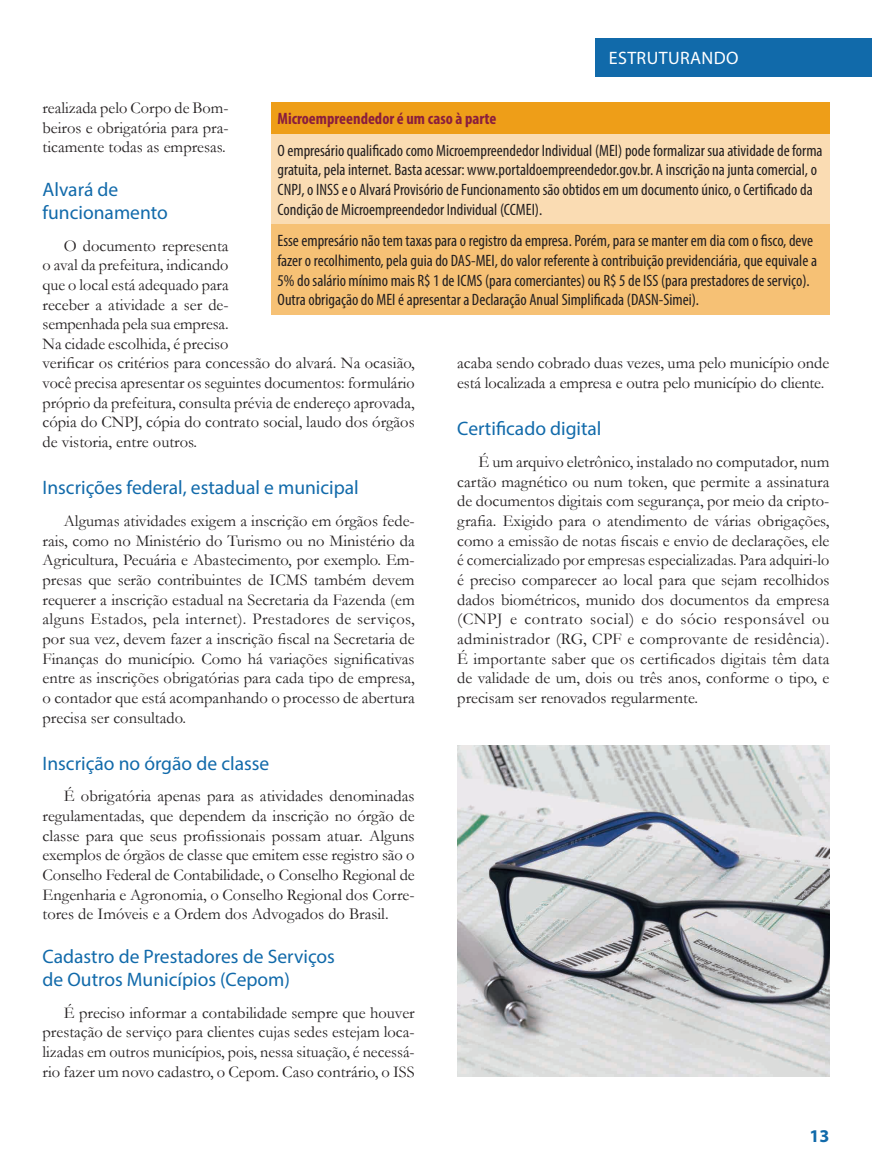
<style>
.page{position:relative;width:872px;height:1170px;background:#fff}
.page>*{position:absolute;margin:0;border:0;box-sizing:border-box;transform-origin:0 0}
.t1{font:19.5px/22.5px "Myriad Pro";color:#116aaa}
.t2{font:18px "Myriad Pro";letter-spacing:.02em;color:#fff}
.t3{font:700 18px "Myriad Pro";color:#116aaa}
.t4{font:16.5px/19.6px "Garamond";color:#231f20;text-align:justify}
.t5{font:condensed 16.5px/19.6px "Myriad Pro";color:#231f20}
.t6{font:700 condensed 16.5px "Myriad Pro";color:#8a1e3d}
</style>
<div class="page">
<div style="left:595px;top:38px;width:277px;height:39px;background:#116aaa"></div>
<img style="left:457px;top:745px;width:372px;height:331px">
<div style="left:271px;top:102px;width:558px;height:32px;background:#ee9e18"></div>
<div style="left:271px;top:134px;width:558px;height:90px;background:#fadcb3"></div>
<div style="left:271px;top:224px;width:558px;height:91px;background:#f6c175"></div>
<p class="t2" style="left:609px;top:47px;width:131px">ESTRUTURANDO</p>
<p class="t4" style="left:43px;top:97px;width:188px">realizada pelo Corpo de Bom&shy;beiros e obrigatória para pra&shy;ticamente todas as empresas.</p>
<p class="t1" style="left:43px;top:178px;width:127px">Alvará de funcionamento</p>
<p class="t4" style="left:43px;top:235px;width:374px;text-align:left;text-indent:21px">O documento representa<br>o aval da prefeitura, indicando<br>que o local está adequado para<br>receber a atividade a ser de-<br>sempenhada pela sua empresa.<br>Na cidade escolhida, é preciso<br>verificar os critérios para concessão do alvará. Na ocasião, você precisa apresentar os seguintes documentos: formulário próprio da prefeitura, consulta prévia de endereço aprovada, cópia do CNPJ, cópia do contrato social, laudo dos órgãos de vistoria, entre outros.</p>
<p class="t1" style="left:43px;top:476px;width:318px">Inscrições federal, estadual e municipal</p>
<p class="t4" style="left:43px;top:510px;width:374px;text-indent:21px">Algumas atividades exigem a inscrição em órgãos fede&shy;rais, como no Ministério do Turismo ou no Ministério da Agricultura, Pecuária e Abastecimento, por exemplo. Em&shy;presas que serão contribuintes de ICMS também devem requerer a inscrição estadual na Secretaria da Fazenda (em alguns Estados, pela internet). Prestadores de serviços, por sua vez, devem fazer a inscrição fiscal na Secretaria de Finanças do município. Como há variações significativas entre as inscrições obrigatórias para cada tipo de empresa, o contador que está acompanhando o processo de abertura precisa ser consultado.</p>
<p class="t1" style="left:43px;top:751px;width:228px">Inscrição no órgão de classe</p>
<p class="t4" style="left:43px;top:785px;width:374px;text-indent:21px">É obrigatória apenas para as atividades denominadas regulamentadas, que dependem da inscrição no órgão de classe para que seus profissionais possam atuar. Alguns exemplos de órgãos de classe que emitem esse registro são o Conselho Federal de Contabilidade, o Conselho Regional de Engenharia e Agronomia, o Conselho Regional dos Corre&shy;tores de Imóveis e a Ordem dos Advogados do Brasil.</p>
<p class="t1" style="left:43px;top:944px;width:294px">Cadastro de Prestadores de Serviços de Outros Municípios (Cepom)</p>
<p class="t4" style="left:43px;top:1002px;width:374px;text-indent:21px">É preciso informar a contabilidade sempre que houver prestação de serviço para clientes cujas sedes estejam loca&shy;lizadas em outros municípios, pois, nessa situação, é necessá&shy;rio fazer um novo cadastro, o Cepom. Caso contrário, o ISS</p>
<p class="t6" style="left:277px;top:108px;width:220px">Microempreendedor é um caso à parte</p>
<p class="t5" style="left:277px;top:140px;width:546px">O empresário qualificado como Microempreendedor Individual (MEI) pode formalizar sua atividade de forma gratuita, pela internet. Basta acessar: www.portaldoempreendedor.gov.br. A inscrição na junta comercial, o CNPJ, o INSS e o Alvará Provisório de Funcionamento são obtidos em um documento único, o Certificado da Condição de Microempreendedor Individual (CCMEI).</p>
<p class="t5" style="left:277px;top:231px;width:541px">Esse empresário não tem taxas para o registro da empresa. Porém, para se manter em dia com o fisco, deve fazer o recolhimento, pela guia do DAS-MEI, do valor referente à contribuição previdenciária, que equivale a 5% do salário mínimo mais R$ 1 de ICMS (para comerciantes) ou R$ 5 de ISS (para prestadores de serviço).<br>Outra obrigação do MEI é apresentar a Declaração Anual Simplificada (DASN-Simei).</p>
<p class="t4" style="left:457px;top:353px;width:374px">acaba sendo cobrado duas vezes, uma pelo município onde está localizada a empresa e outra pelo município do cliente.</p>
<p class="t1" style="left:457px;top:417px;width:146px">Certificado digital</p>
<p class="t4" style="left:457px;top:451px;width:374px;text-indent:21px">É um arquivo eletrônico, instalado no computador, num cartão magnético ou num token, que permite a assinatura de documentos digitais com segurança, por meio da cripto&shy;grafia. Exigido para o atendimento de várias obrigações, como a emissão de notas fiscais e envio de declarações, ele é comercializado por empresas especializadas. Para adquiri-lo é preciso comparecer ao local para que sejam recolhidos dados biométricos, munido dos documentos da empresa (CNPJ e contrato social) e do sócio responsável ou administrador (RG, CPF e comprovante de residência).<br>É importante saber que os certificados digitais têm data de validade de um, dois ou três anos, conforme o tipo, e precisam ser renovados regularmente.</p>
<p class="t3" style="left:809px;top:1124px;width:21px">13</p>
</div>
